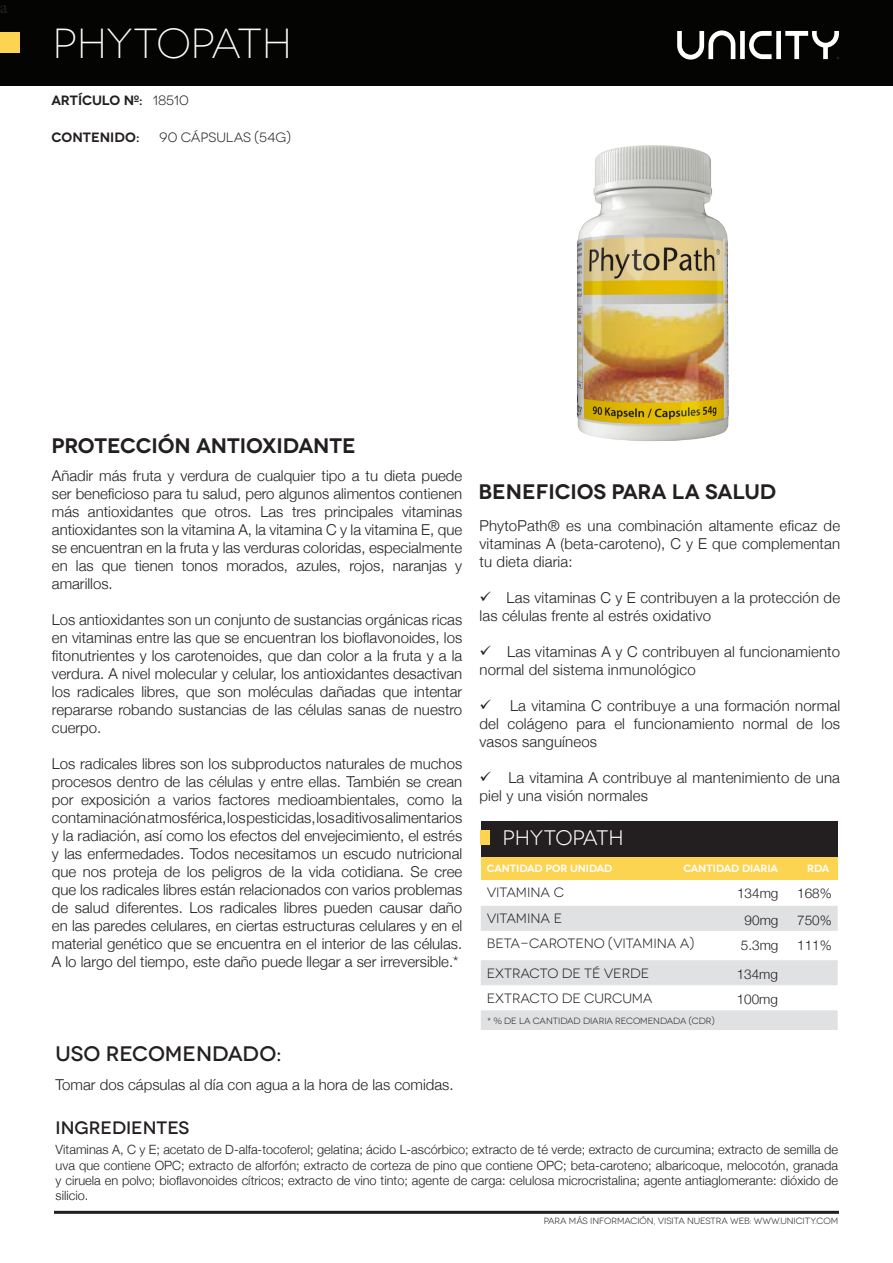
<style>
.page{position:relative;width:893px;height:1263px;background:#fff}
.page>*{position:absolute;margin:0;border:0;box-sizing:border-box;transform-origin:0 0}
.t1{font:300 42px "Novecentowide";letter-spacing:-.01em;color:#fff}
.t2{font:600 21px "Novecentowide";letter-spacing:-.005em;color:#231f20}
.t3{font:500 21px "Novecentowide";color:#231f20}
.t4{font:21px "Novecentowide";letter-spacing:-.01em;color:#fff}
.t5{font:500 18px "Novecentowide";color:#231f20}
.t6{font:18px "Minion Pro";color:#231f20}
.t7{font:300 15px/18px "Helvetica Neue";letter-spacing:.01em;color:#231f20;text-align:justify}
.t8{font:13.5px "Novecentowide";letter-spacing:-.005em;color:#231f20}
.t9{font:300 13.5px "Helvetica Neue";color:#231f20}
.t10{font:600 13.5px "Novecentowide";color:#231f20}
.t11{font:300 12.75px/15.3px "Helvetica Neue";color:#231f20;text-align:justify}
.t12{font:600 10.5px "Novecentowide";letter-spacing:-.015em;color:#fff}
.t13{font:9px "Novecentowide";letter-spacing:-.01em;color:#231f20}
.s1{font-weight:400}
</style>
<div class="page">
<div style="left:0;top:0;width:892px;height:86px;background:#040503"></div>
<div style="left:0;top:32px;width:19px;height:20px;background:#fcd451"></div>
<svg style="left:677px;top:30px;width:162px;height:30px"></svg>
<div style="left:481px;top:821px;width:357px;height:36px;background:#231f20"></div>
<div style="left:481px;top:857px;width:357px;height:22px;background:#fcd451"></div>
<svg style="left:481px;top:906px;width:357px;height:124px"></svg>
<div style="left:481px;top:830px;width:9px;height:15px;background:#fcd451"></div>
<hr style="left:54px;top:1211px;width:785px;height:3px;background:#231f20">
<img style="left:576px;top:145px;width:153px;height:296px">
<p class="t6" style="left:-1px;top:-5px;width:9px">a</p>
<p class="t1" style="left:53px;top:19px;width:241px">PHYTOPATH</p>
<p class="t10" style="left:51px;top:92px;width:139px">ARTÍCULO Nº: <span class="s1">18510</span></p>
<p class="t10" style="left:51px;top:129px;width:90px">CONTENIDO:</p>
<p class="t8" style="left:159px;top:129px;width:133px">90 CÁPSULAS (54G)</p>
<p class="t2" style="left:51px;top:432px;width:306px">PROTECCIÓN ANTIOXIDANTE</p>
<p class="t7" style="left:52px;top:465px;width:412px">Añadir más fruta y verdura de cualquier tipo a tu dieta puede ser beneficioso para tu salud, pero algunos alimentos contienen más antioxidantes que otros. Las tres principales vitaminas antioxidantes son la vitamina A, la vitamina C y la vitamina E, que se encuentran en la fruta y las verduras coloridas, especialmente en las que tienen tonos morados, azules, rojos, naranjas y amarillos.</p>
<p class="t7" style="left:52px;top:609px;width:412px">Los antioxidantes son un conjunto de sustancias orgánicas ricas en vitaminas entre las que se encuentran los bioflavonoides, los fitonutrientes y los carotenoides, que dan color a la fruta y a la verdura. A nivel molecular y celular, los antioxidantes desactivan los radicales libres, que son moléculas dañadas que intentar repararse robando sustancias de las células sanas de nuestro cuerpo.</p>
<p class="t7" style="left:52px;top:753px;width:412px">Los radicales libres son los subproductos naturales de muchos procesos dentro de las células y entre ellas. También se crean por exposición a varios factores medioambientales, como la contaminación atmosférica, los pesticidas, los aditivos alimentarios y la radiación, así como los efectos del envejecimiento, el estrés y las enfermedades. Todos necesitamos un escudo nutricional que nos proteja de los peligros de la vida cotidiana. Se cree que los radicales libres están relacionados con varios problemas de salud diferentes. Los radicales libres pueden causar daño en las paredes celulares, en ciertas estructuras celulares y en el material genético que se encuentra en el interior de las células.<br>A lo largo del tiempo, este daño puede llegar a ser irreversible.*</p>
<p class="t3" style="left:56px;top:1041px;width:227px">USO RECOMENDADO:</p>
<p class="t7" style="left:56px;top:1075px;width:399px">Tomar dos cápsulas al día con agua a la hora de las comidas.</p>
<p class="t2" style="left:478px;top:479px;width:299px">BENEFICIOS PARA LA SALUD</p>
<p class="t7" style="left:479px;top:516px;width:362px">PhytoPath® es una combinación altamente eficaz de vitaminas A (beta-caroteno), C y E que complementan tu dieta diaria:</p>
<p class="t7" style="left:479px;top:588px;width:362px">✓ Las vitaminas C y E contribuyen a la protección de las células frente al estrés oxidativo</p>
<p class="t7" style="left:479px;top:642px;width:362px">✓ Las vitaminas A y C contribuyen al funcionamiento normal del sistema inmunológico</p>
<p class="t7" style="left:479px;top:696px;width:362px">✓ La vitamina C contribuye a una formación normal del colágeno para el funcionamiento normal de los vasos sanguíneos</p>
<p class="t7" style="left:479px;top:768px;width:362px">✓ La vitamina A contribuye al mantenimiento de una piel y una visión normales</p>
<p class="t4" style="left:503px;top:825px;width:123px">PHYTOPATH</p>
<p class="t12" style="left:487px;top:861px;width:127px">CANTIDAD POR UNIDAD</p>
<p class="t12" style="left:683px;top:861px;width:96px">CANTIDAD DIARIA</p>
<p class="t12" style="left:807px;top:861px;width:24px">RDA</p>
<p class="t8" style="left:487px;top:884px;width:79px">VITAMINA C</p>
<p class="t9" style="left:737px;top:883px;width:43px">134mg</p>
<p class="t9" style="left:797px;top:883px;width:36px">168%</p>
<p class="t8" style="left:487px;top:911px;width:77px">VITAMINA E</p>
<p class="t9" style="left:745px;top:909px;width:35px">90mg</p>
<p class="t9" style="left:797px;top:909px;width:36px">750%</p>
<p class="t8" style="left:487px;top:936px;width:209px">BETA-CAROTENO (VITAMINA A)</p>
<p class="t9" style="left:741px;top:934px;width:39px">5.3mg</p>
<p class="t9" style="left:797px;top:934px;width:36px">111%</p>
<p class="t8" style="left:487px;top:965px;width:164px">EXTRACTO DE TÉ VERDE</p>
<p class="t9" style="left:737px;top:963px;width:43px">134mg</p>
<p class="t8" style="left:487px;top:990px;width:167px">EXTRACTO DE CURCUMA</p>
<p class="t9" style="left:737px;top:989px;width:43px">100mg</p>
<p class="t13" style="left:487px;top:1016px;width:229px">* % DE LA CANTIDAD DIARIA RECOMENDADA (CDR)</p>
<p class="t5" style="left:56px;top:1117px;width:135px">INGREDIENTES</p>
<p class="t11" style="left:56px;top:1141px;width:784px">Vitaminas A, C y E; acetato de D-alfa-tocoferol; gelatina; ácido L-ascórbico; extracto de té verde; extracto de curcumina; extracto de semilla de uva que contiene OPC; extracto de alforfón; extracto de corteza de pino que contiene OPC; beta-caroteno; albaricoque, melocotón, granada y ciruela en polvo; bioflavonoides cítricos; extracto de vino tinto; agente de carga: celulosa microcristalina; agente antiaglomerante: dióxido de silicio.</p>
<p class="t13" style="left:544px;top:1215px;width:296px">PARA MÁS INFORMACIÓN, VISITA NUESTRA WEB: WWW.UNICITY.COM</p>
</div>
